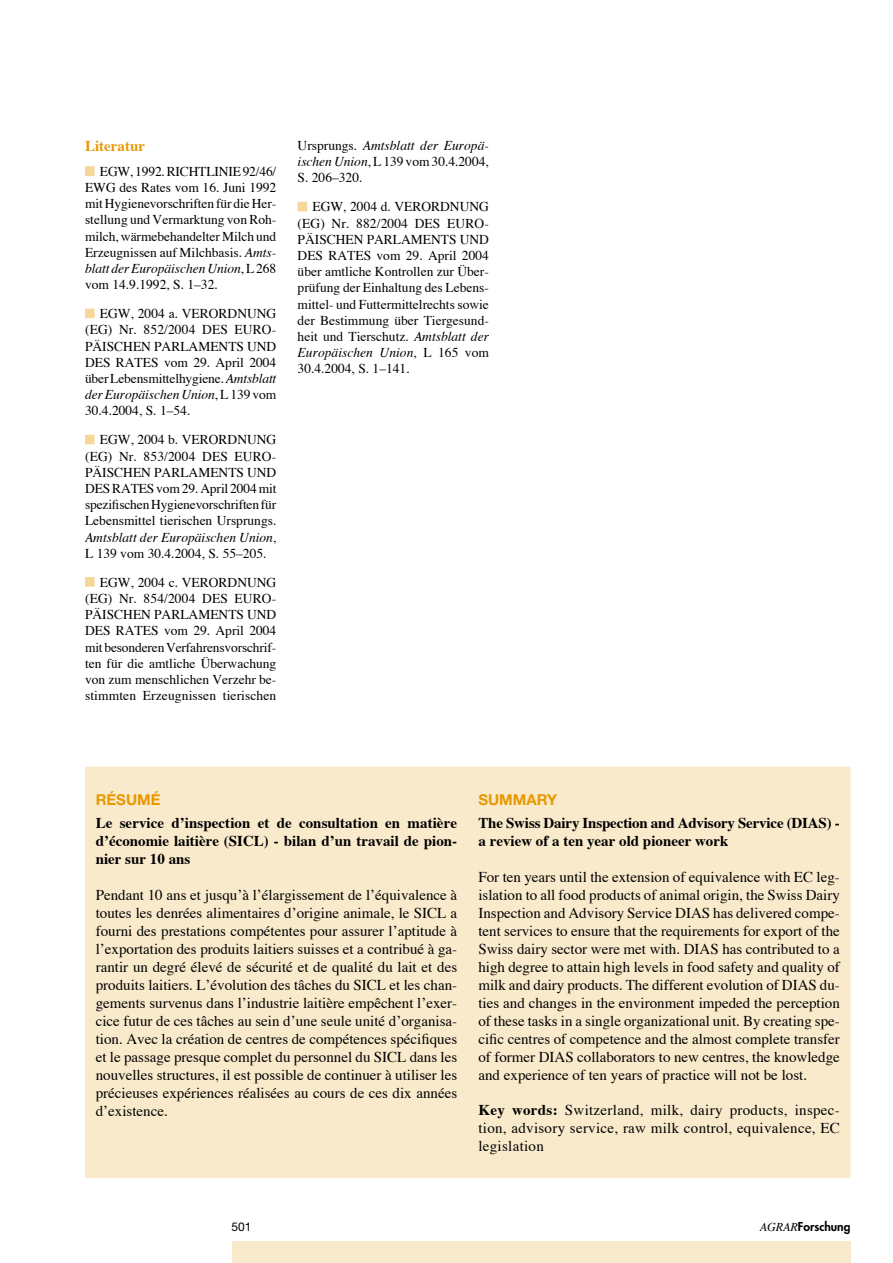
<style>
.page{position:relative;width:893px;height:1263px;background:#fff}
.page>*{position:absolute;margin:0;border:0;box-sizing:border-box;transform-origin:0 0}
.t1{font:15px/18px "Times";color:#000;text-align:justify}
.t2{font:700 15px/18px "Times";color:#000}
.t3{font:700 15px "Helvetica Neue";color:#e89800}
.t4{font:700 15px "Times";color:#e89800}
.t5{font:13.5px/16.2px "Times";color:#000;text-align:justify}
.t6{font:800 12px "Futura";color:#000}
.t7{font:12px "Helvetica Neue";color:#000}
.s1{font-style:italic}
.s2{font-weight:700}
.s3{font-family:"Times";font-weight:400;font-style:italic}
</style>
<div class="page">
<div style="left:232px;top:1242px;width:618px;height:21px;background:#faeacc"></div>
<div style="left:86px;top:767px;width:764px;height:410px;background:#faeacc"></div>
<div style="left:85px;top:766px;width:765px;height:412px;border:2px solid #faeacc"></div>
<div style="left:86px;top:167px;width:8px;height:8px;background:#f6d699"></div>
<div style="left:85px;top:166px;width:10px;height:10px;border:2px solid #f6d699"></div>
<div style="left:86px;top:309px;width:8px;height:8px;background:#f6d699"></div>
<div style="left:85px;top:309px;width:10px;height:9px;border:2px solid #f6d699"></div>
<div style="left:86px;top:435px;width:8px;height:9px;background:#f6d699"></div>
<div style="left:85px;top:435px;width:10px;height:9px;border:2px solid #f6d699"></div>
<div style="left:86px;top:578px;width:8px;height:8px;background:#f6d699"></div>
<div style="left:85px;top:577px;width:10px;height:10px;border:2px solid #f6d699"></div>
<div style="left:298px;top:203px;width:8px;height:8px;background:#f6d699"></div>
<div style="left:298px;top:202px;width:9px;height:9px;border:2px solid #f6d699"></div>
<p class="t4" style="left:85px;top:137px;width:61px">Literatur</p>
<p class="t5" style="left:85px;top:163px;width:193px;text-indent:15px">EGW, 1992. RICHTLINIE 92/46/ EWG des Rates vom 16. Juni 1992 mit Hygienevorschriften für die Her&shy;stellung und Vermarktung von Roh&shy;milch, wärmebehandelter Milch und Erzeugnissen auf Milchbasis. <span class="s1">Amts&shy;blatt der Europäischen Union</span>, L 268 vom 14.9.1992, S. 1–32.</p>
<p class="t5" style="left:85px;top:305px;width:193px;text-indent:15px">EGW, 2004 a. VERORDNUNG (EG) Nr. 852/2004 DES EURO-PÄISCHEN PARLAMENTS UND DES RATES vom 29. April 2004 über Lebensmittelhygiene. <span class="s1">Amtsblatt der Europäischen Union</span>, L 139 vom 30.4.2004, S. 1–54.</p>
<p class="t5" style="left:85px;top:431px;width:193px;text-indent:15px">EGW, 2004 b. VERORDNUNG (EG) Nr. 853/2004 DES EURO-PÄISCHEN PARLAMENTS UND DES RATES vom 29. April 2004 mit spezifischen Hygienevorschriften für Lebensmittel tierischen Ursprungs.<br><span class="s1">Amtsblatt der Europäischen Union</span>, L 139 vom 30.4.2004, S. 55–205.</p>
<p class="t5" style="left:85px;top:574px;width:193px;text-indent:15px">EGW, 2004 c. VERORDNUNG (EG) Nr. 854/2004 DES EURO-PÄISCHEN PARLAMENTS UND DES RATES vom 29. April 2004 mit besonderen Verfahrensvorschrif&shy;ten für die amtliche Überwachung von zum menschlichen Verzehr be&shy;stimmten Erzeugnissen tierischen</p>
<p class="t5" style="left:298px;top:137px;width:193px">Ursprungs. <span class="s1">Amtsblatt der Europä&shy;ischen Union</span>, L 139 vom 30.4.2004, S. 206–320.</p>
<p class="t5" style="left:298px;top:198px;width:193px;text-indent:15px">EGW, 2004 d. VERORDNUNG (EG) Nr. 882/2004 DES EURO-PÄISCHEN PARLAMENTS UND DES RATES vom 29. April 2004 über amtliche Kontrollen zur Über&shy;prüfung der Einhaltung des Lebens&shy;mittel- und Futtermittelrechts sowie der Bestimmung über Tiergesund&shy;heit und Tierschutz. <span class="s1">Amtsblatt der Europäischen Union</span>, L 165 vom 30.4.2004, S. 1–141.</p>
<p class="t3" style="left:96px;top:790px;width:66px">RÉSUMÉ</p>
<p class="t2" style="left:96px;top:813px;width:363px;text-align:justify">Le service d’inspection et de consultation en matière d’économie laitière (SICL) - bilan d’un travail de pion&shy;nier sur 10 ans</p>
<p class="t1" style="left:96px;top:885px;width:363px">Pendant 10 ans et jusqu’à l’élargissement de l’équivalence à toutes les denrées alimentaires d’origine animale, le SICL a fourni des prestations compétentes pour assurer l’aptitude à l’exportation des produits laitiers suisses et a contribué à ga&shy;rantir un degré élevé de sécurité et de qualité du lait et des produits laitiers. L’évolution des tâches du SICL et les chan&shy;gements survenus dans l’industrie laitière empêchent l’exer&shy;cice futur de ces tâches au sein d’une seule unité d’organisa&shy;tion. Avec la création de centres de compétences spécifiques et le passage presque complet du personnel du SICL dans les nouvelles structures, il est possible de continuer à utiliser les précieuses expériences réalisées au cours de ces dix années d’existence.</p>
<p class="t3" style="left:478px;top:790px;width:34px">SUMMAR</p>
<p class="t3" style="left:547px;top:790px;width:12px">Y</p>
<p class="t2" style="left:478px;top:813px;width:363px">The Swiss Dairy Inspection and Advisory Service (DIAS) - a review of a ten year old pioneer work</p>
<p class="t1" style="left:478px;top:867px;width:363px">For ten years until the extension of equivalence with EC leg&shy;islation to all food products of animal origin, the Swiss Dairy Inspection and Advisory Service DIAS has delivered compe&shy;tent services to ensure that the requirements for export of the Swiss dairy sector were met with. DIAS has contributed to a high degree to attain high levels in food safety and quality of milk and dairy products. The different evolution of DIAS du&shy;ties and changes in the environment impeded the perception of these tasks in a single organizational unit. By creating spe&shy;cific centres of competence and the almost complete transfer of former DIAS collaborators to new centres, the knowledge and experience of ten years of practice will not be lost.</p>
<p class="t1" style="left:478px;top:1101px;width:363px"><span class="s2">Key words:</span> Switzerland, milk, dairy products, inspec&shy;tion, advisory service, raw milk control, equivalence, EC legislation</p>
<p class="t7" style="left:232px;top:1220px;width:22px">501</p>
<p class="t6" style="left:760px;top:1219px;width:92px"><span class="s3">AGRAR</span>Forschung</p>
</div>
